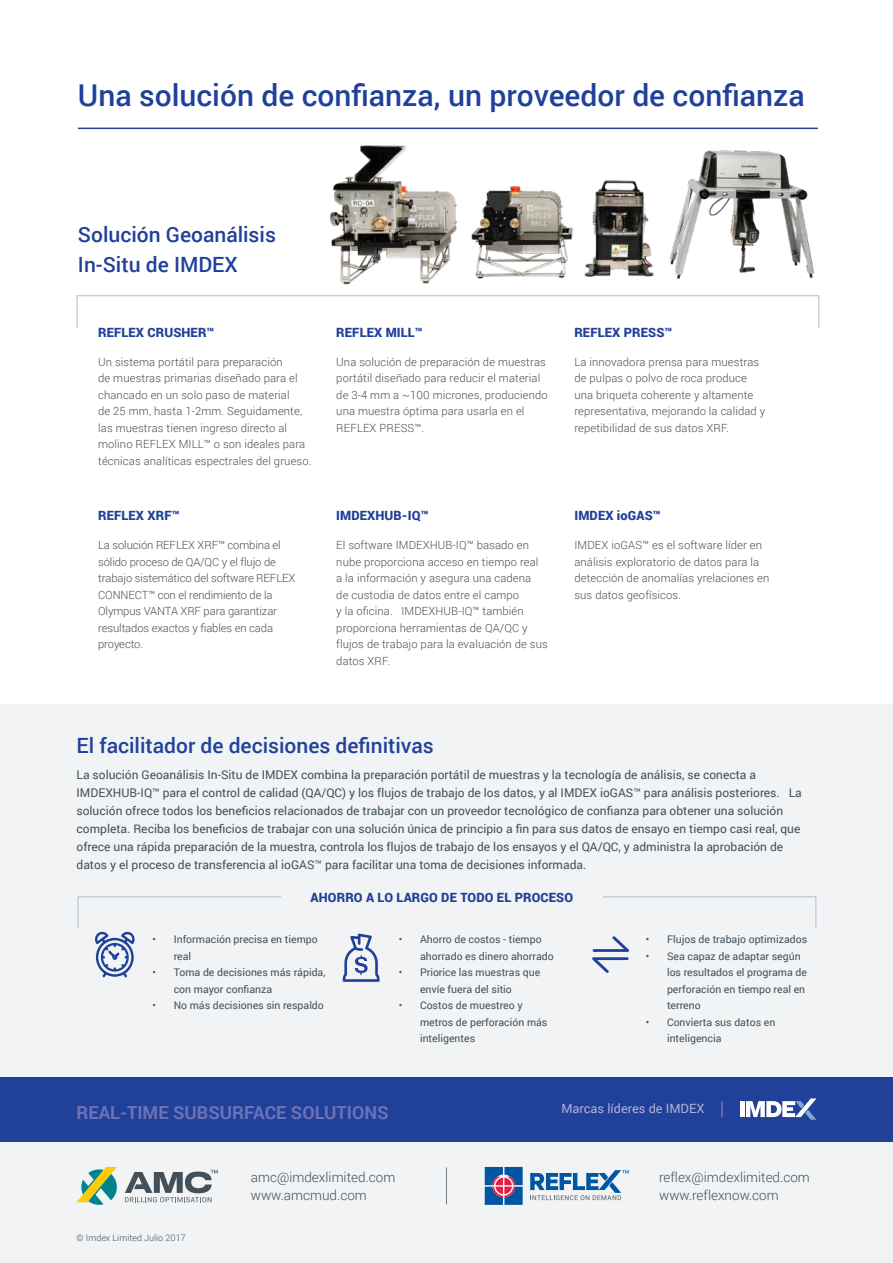
<style>
.page{position:relative;width:893px;height:1263px;background:#fff}
.page>*{position:absolute;margin:0;border:0;box-sizing:border-box;transform-origin:0 0}
.t1{font:500 30px "Roboto";color:#21409a}
.t2{font:500 21px/30px "Roboto";color:#21409a}
.t3{font:700 18px "Roboto";color:#6c72b6}
.t4{font:300 13.5px/18px "Roboto";color:#43505a}
.t5{font:900 12.75px "Roboto";letter-spacing:.01em;color:#21409a}
.t6{font:12.75px "Roboto";color:#b0b1d9}
.t7{font:12px/18px "Roboto";color:#43505a}
.t8{font:300 11.25px/16.5px "Roboto";letter-spacing:.01em;color:#43505a}
.t9{font:300 11.25px/16.5px "Roboto";letter-spacing:-.01em;color:#43505a}
.t10{font:10.5px/16.5px "Roboto";color:#43505a}
.t11{font:300 9px "Roboto";color:#43505a}
</style>
<div class="page">
<div style="left:0;top:1142px;width:893px;height:121px;background:#f1f3f4"></div>
<div style="left:0;top:1076px;width:893px;height:66px;background:#21409a"></div>
<svg style="left:530px;top:1170px;width:99px;height:30px"></svg>
<svg style="left:485px;top:1167px;width:38px;height:38px"></svg>
<svg style="left:77px;top:1167px;width:40px;height:38px"></svg>
<svg style="left:125px;top:1170px;width:93px;height:32px"></svg>
<hr style="left:446px;top:1167px;width:1px;height:37px;background:#6f7c87">
<svg style="left:721px;top:1101px;width:2px;height:16px"></svg>
<hr style="left:740px;top:1101px;width:4px;height:16px;background:#fff">
<svg style="left:746px;top:1098px;width:70px;height:22px"></svg>
<div style="left:0;top:704px;width:893px;height:372px;background:#f1f3f4"></div>
<div style="left:78px;top:896px;width:738px;height:33px;border:1px solid #b4bed1"></div>
<div style="left:77px;top:295px;width:742px;height:33px;border:1px solid #b4bed1"></div>
<svg style="left:343px;top:933px;width:37px;height:49px"></svg>
<svg style="left:592px;top:936px;width:37px;height:37px"></svg>
<svg style="left:95px;top:931px;width:40px;height:46px"></svg>
<div style="left:281px;top:879px;width:321px;height:32px;background:#f1f3f4"></div>
<hr style="left:78px;top:128px;width:740px;height:1px;background:#21409a">
<img style="left:329px;top:145px;width:485px;height:140px">
<h1 class="t1" style="left:78px;top:75px;width:728px">Una solución de confianza, un proveedor de confianza</h1>
<h2 class="t2" style="left:78px;top:219px;width:199px">Solución Geoanálisis<br>In-Situ de IMDEX</h2>
<p class="t5" style="left:98px;top:323px;width:118px">REFLEX CRUSHER™</p>
<p class="t8" style="left:98px;top:353px;width:215px">Un sistema portátil para preparación<br>de muestras primarias diseñado para el chancado en un solo paso de material<br>de 25 mm, hasta 1-2mm. Seguidamente, las muestras tienen ingreso directo al molino REFLEX MILL™ o son ideales para técnicas analíticas espectrales del grueso.</p>
<p class="t5" style="left:98px;top:507px;width:83px">REFLEX XRF™</p>
<p class="t9" style="left:98px;top:537px;width:199px">La solución REFLEX XRF™ combina el sólido proceso de QA/QC y el flujo de trabajo sistemático del software REFLEX<br>CONNECT™ con el rendimiento de la<br>Olympus VANTA XRF para garantizar resultados exactos y fiables en cada proyecto.</p>
<p class="t5" style="left:336px;top:323px;width:88px">REFLEX MILL™</p>
<p class="t8" style="left:336px;top:353px;width:213px">Una solución de preparación de muestras portátil diseñado para reducir el material de 3-4 mm a ~100 micrones, produciendo una muestra óptima para usarla en el REFLEX PRESS™.</p>
<p class="t5" style="left:336px;top:507px;width:94px">IMDEXHUB-IQ™</p>
<p class="t8" style="left:336px;top:537px;width:213px">El software IMDEXHUB-IQ™ basado en nube proporciona acceso en tiempo real<br>a la información y asegura una cadena<br>de custodia de datos entre el campo<br>y la oficina. IMDEXHUB-IQ™ también proporciona herramientas de QA/QC y flujos de trabajo para la evaluación de sus datos XRF.</p>
<p class="t5" style="left:574px;top:323px;width:100px">REFLEX PRESS™</p>
<p class="t8" style="left:574px;top:353px;width:192px">La innovadora prensa para muestras de pulpas o polvo de roca produce una briqueta coherente y altamente representativa, mejorando la calidad y repetibilidad de sus datos XRF.</p>
<p class="t5" style="left:574px;top:507px;width:88px">IMDEX ioGAS™</p>
<p class="t8" style="left:574px;top:537px;width:196px">IMDEX ioGAS™ es el software líder en análisis exploratorio de datos para la detección de anomalías yrelaciones en sus datos geofísicos.</p>
<h2 class="t2" style="left:77px;top:729px;width:359px">El facilitador de decisiones definitivas</h2>
<p class="t7" style="left:77px;top:765px;width:727px">La solución Geoanálisis In-Situ de IMDEX combina la preparación portátil de muestras y la tecnología de análisis, se conecta a IMDEXHUB-IQ™ para el control de calidad (QA/QC) y los flujos de trabajo de los datos, y al IMDEX ioGAS™ para análisis posteriores. La solución ofrece todos los beneficios relacionados de trabajar con un proveedor tecnológico de confianza para obtener una solución completa. Reciba los beneficios de trabajar con una solución única de principio a fin para sus datos de ensayo en tiempo casi real, que ofrece una rápida preparación de la muestra, controla los flujos de trabajo de los ensayos y el QA/QC, y administra la aprobación de datos y el proceso de transferencia al ioGAS™ para facilitar una toma de decisiones informada.</p>
<p class="t5" style="left:311px;top:888px;width:264px">AHORRO A LO LARGO DE TODO EL PROCESO</p>
<p class="t10" style="left:174px;top:931px;width:146px;text-indent:-21px">• Información precisa en tiempo real</p>
<p class="t10" style="left:174px;top:964px;width:153px;text-indent:-21px">• Toma de decisiones más rápida, con mayor confianza</p>
<p class="t10" style="left:152px;top:997px;width:173px">• No más decisiones sin respaldo</p>
<p class="t10" style="left:420px;top:931px;width:135px;text-indent:-21px">• Ahorro de costos - tiempo ahorrado es dinero ahorrado</p>
<p class="t10" style="left:420px;top:964px;width:122px;text-indent:-21px">• Priorice las muestras que envíe fuera del sitio</p>
<p class="t10" style="left:420px;top:997px;width:129px;text-indent:-21px">• Costos de muestreo y metros de perforación más inteligentes</p>
<p class="t10" style="left:646px;top:931px;width:163px">• Flujos de trabajo optimizados</p>
<p class="t10" style="left:667px;top:947px;width:141px;text-indent:-21px">• Sea capaz de adaptar según los resultados el programa de perforación en tiempo real en terreno</p>
<p class="t10" style="left:667px;top:1013px;width:110px;text-indent:-21px">• Convierta sus datos en inteligencia</p>
<h3 class="t3" style="left:77px;top:1099px;width:314px">REAL-TIME SUBSURFACE SOLUTIONS</h3>
<p class="t6" style="left:561px;top:1100px;width:145px">Marcas líderes de IMDEX</p>
<p class="t11" style="left:77px;top:1232px;width:111px">© Imdex Limited Julio 2017</p>
<p class="t4" style="left:251px;top:1167px;width:146px">amc@imdexlimited.com www.amcmud.com</p>
<p class="t4" style="left:659px;top:1167px;width:152px">reflex@imdexlimited.com www.reflexnow.com</p>
</div>
